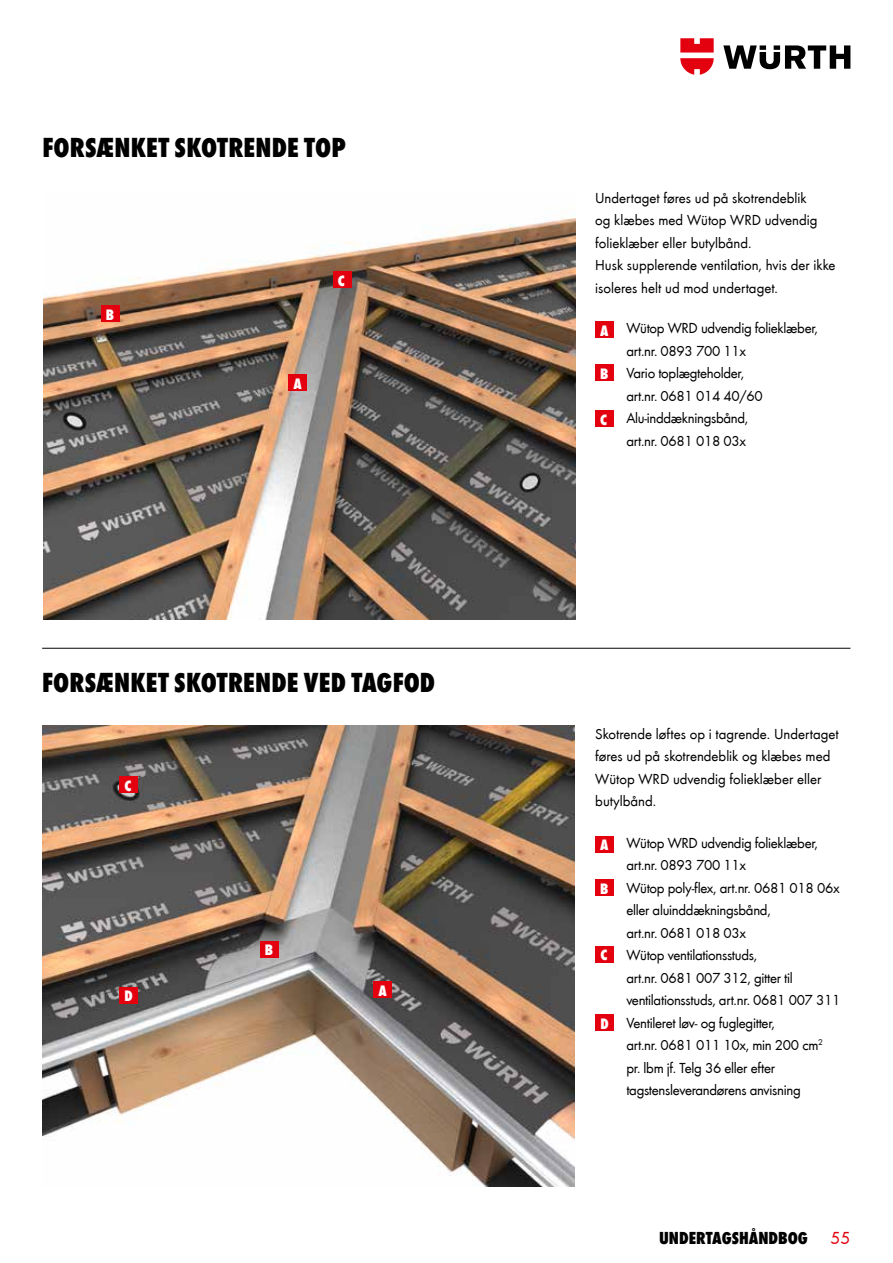
<style>
.page{position:relative;width:893px;height:1263px;background:#fff}
.page>*{position:absolute;margin:0;border:0;box-sizing:border-box;transform-origin:0 0}
.t1{font:800 condensed 28.5px "Wuerth";letter-spacing:.005em;color:#000}
.t2{font:800 condensed 18px "Wuerth";color:#000}
.t3{font:18px "Wuerth";color:#e3000f}
.t4{font:15.6px "Wuerth Extra Bold Cond Caps";color:#fff}
.t5{font:15px/22.5px "Wuerth";letter-spacing:-.02em;color:#000}
.t6{font:15px/22.5px "Wuerth";color:#000}
</style>
<div class="page">
<svg style="left:723px;top:45px;width:127px;height:24px"></svg>
<svg style="left:680px;top:38px;width:34px;height:37px"></svg>
<div style="left:595px;top:321px;width:19px;height:17px;background:#e3000f"></div>
<hr style="left:42px;top:648px;width:808px;height:1px;background:#000">
<div style="left:595px;top:836px;width:19px;height:16px;background:#e3000f"></div>
<div style="left:595px;top:879px;width:19px;height:17px;background:#e3000f"></div>
<div style="left:595px;top:365px;width:19px;height:16px;background:#e3000f"></div>
<div style="left:595px;top:410px;width:19px;height:17px;background:#e3000f"></div>
<div style="left:595px;top:946px;width:19px;height:16px;background:#e3000f"></div>
<div style="left:595px;top:1014px;width:19px;height:17px;background:#e3000f"></div>
<img style="left:44px;top:217px;width:532px;height:403px">
<div style="left:288px;top:374px;width:19px;height:17px;background:#e3000f"></div>
<div style="left:101px;top:306px;width:18px;height:16px;background:#e3000f"></div>
<div style="left:333px;top:272px;width:18px;height:16px;background:#e3000f"></div>
<img style="left:42px;top:726px;width:532px;height:460px">
<div style="left:373px;top:981px;width:19px;height:17px;background:#e3000f"></div>
<div style="left:260px;top:941px;width:18px;height:16px;background:#e3000f"></div>
<div style="left:119px;top:777px;width:19px;height:16px;background:#e3000f"></div>
<div style="left:119px;top:987px;width:19px;height:16px;background:#e3000f"></div>
<h1 class="t1" style="left:43px;top:127px;width:305px">FORSÆNKET SKOTRENDE TOP</h1>
<p class="t4" style="left:106px;top:304px;width:10px">B</p>
<p class="t4" style="left:338px;top:270px;width:8px">C</p>
<p class="t4" style="left:293px;top:373px;width:10px">A</p>
<h1 class="t1" style="left:42px;top:662px;width:395px">FORSÆNKET SKOTRENDE VED TAGFOD</h1>
<p class="t4" style="left:124px;top:775px;width:8px">C</p>
<p class="t4" style="left:124px;top:985px;width:10px">D</p>
<p class="t4" style="left:265px;top:939px;width:10px">B</p>
<p class="t4" style="left:379px;top:979px;width:10px">A</p>
<p class="t6" style="left:595px;top:186px;width:242px">Undertaget føres ud på skotrendeblik<br>og klæbes med Wütop WRD udvendig folieklæber eller butylbånd.<br>Husk supplerende ventilation, hvis der ikke isoleres helt ud mod undertaget.</p>
<p class="t5" style="left:626px;top:316px;width:193px">Wütop WRD udvendig folieklæber, art.nr. 0893 700 11x<br>Vario toplægteholder,<br>art.nr. 0681 014 40/60<br>Alu-inddækningsbånd,<br>art.nr. 0681 018 03x</p>
<p class="t4" style="left:600px;top:319px;width:10px">A</p>
<p class="t4" style="left:600px;top:363px;width:10px">B</p>
<p class="t4" style="left:600px;top:408px;width:8px">C</p>
<p class="t6" style="left:595px;top:722px;width:245px">Skotrende løftes op i tagrende. Undertaget føres ud på skotrendeblik og klæbes med Wütop WRD udvendig folieklæber eller butylbånd.</p>
<p class="t5" style="left:626px;top:830px;width:216px">Wütop WRD udvendig folieklæber, art.nr. 0893 700 11x<br>Wütop poly-flex, art.nr. 0681 018 06x eller aluinddækningsbånd,<br>art.nr. 0681 018 03x<br>Wütop ventilationsstuds,<br>art.nr. 0681 007 312, gitter til ventilationsstuds, art.nr. 0681 007 311<br>Ventileret løv- og fuglegitter,<br>art.nr. 0681 011 10x, min 200 cm<sup>2 </sup>pr. lbm jf. Telg 36 eller efter tagstensleverandørens anvisning</p>
<p class="t4" style="left:600px;top:834px;width:10px">A</p>
<p class="t4" style="left:600px;top:877px;width:10px">B</p>
<p class="t4" style="left:600px;top:944px;width:8px">C</p>
<p class="t4" style="left:600px;top:1012px;width:10px">D</p>
<p class="t2" style="left:659px;top:1225px;width:150px">UNDERTAGSHÅNDBOG</p>
<p class="t3" style="left:830px;top:1225px;width:21px">55</p>
</div>
